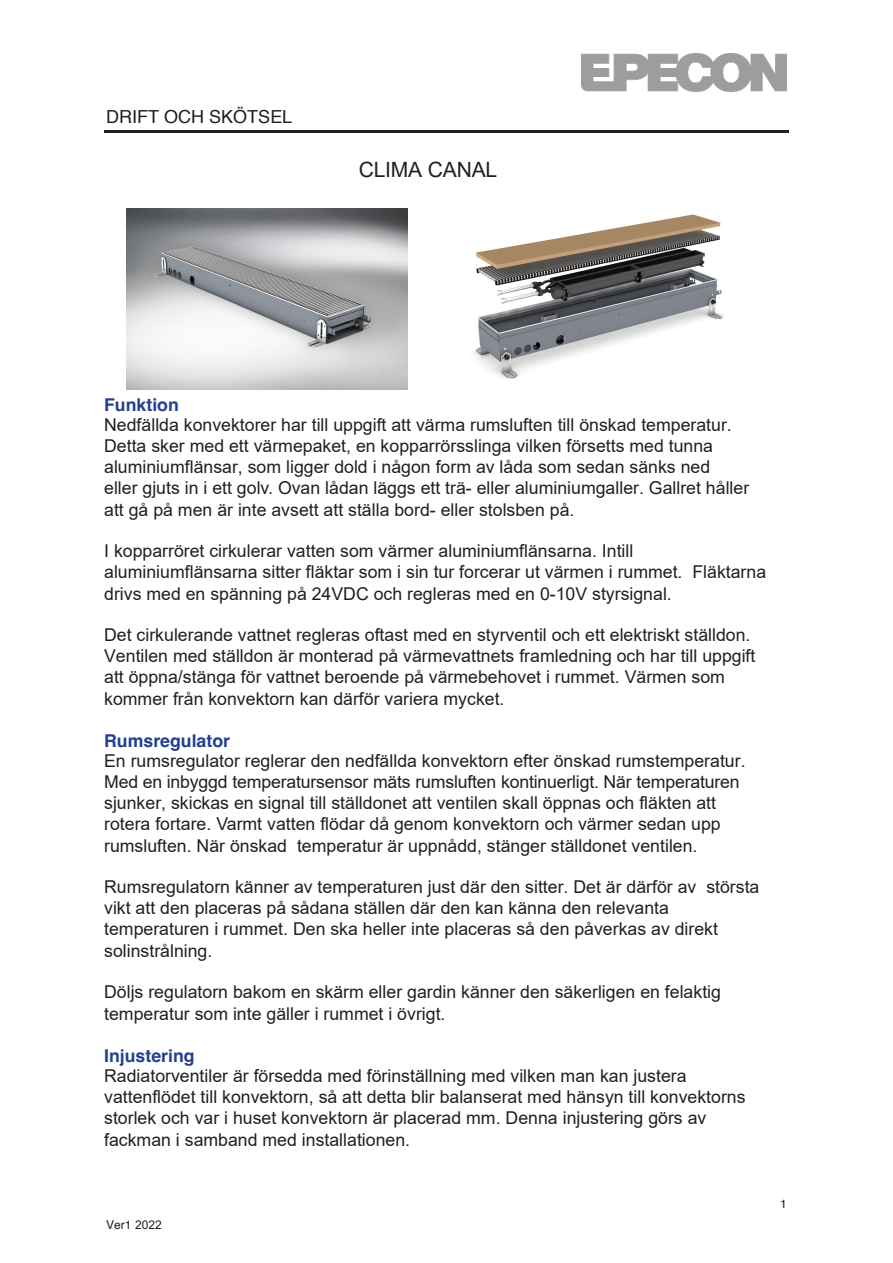
<style>
.page{position:relative;width:893px;height:1263px;background:#fff}
.page>*{position:absolute;margin:0;border:0;box-sizing:border-box;transform-origin:0 0}
.t1{font:21px "Arial";letter-spacing:-.01em;color:#231f20}
.t2{font:18px "Helvetica";color:#231f20}
.t3{font:17.7px/21px "Arial";color:#231f20}
.t4{font:12px "Helvetica";color:#231f20}
.s1{font-family:"Helvetica";font-weight:700;color:#253f8e}
.s2{font-family:"Arial"}
</style>
<div class="page">
<img style="left:581px;top:53px;width:206px;height:38px">
<hr style="left:104px;top:130px;width:685px;height:2px;background:#231f20">
<img style="left:127px;top:209px;width:281px;height:181px">
<img style="left:474px;top:214px;width:249px;height:165px">
<p class="t2" style="left:106px;top:103px;width:187px">DRIFT OCH SKÖTSEL</p>
<p class="t1" style="left:359px;top:155px;width:140px">CLIMA CANAL</p>
<p class="t3" style="left:104px;top:394px;width:647px"><span class="s1">Funktion<br></span>Nedfällda konvektorer har till uppgift att värma rumsluften till önskad temperatur.<br>Detta sker med ett värmepaket, en kopparrörsslinga vilken försetts med tunna aluminiumflänsar, som ligger dold i någon form av låda som sedan sänks ned<br>eller gjuts in i ett golv. Ovan lådan läggs ett trä- eller aluminiumgaller. Gallret håller att gå på men är inte avsett att ställa bord- eller stolsben på.</p>
<p class="t3" style="left:104px;top:540px;width:663px">I kopparröret cirkulerar vatten som värmer aluminiumflänsarna. Intill aluminiumflänsarna sitter fläktar som i sin tur forcerar ut värmen i rummet. Fläktarna drivs med en spänning på 24VDC och regleras med en 0-10V styrsignal.</p>
<p class="t3" style="left:104px;top:624px;width:653px">Det cirkulerande vattnet regleras oftast med en styrventil och ett elektriskt ställdon.<br>Ventilen med ställdon är monterad på värmevattnets framledning och har till uppgift att öppna/stänga för vattnet beroende på värmebehovet i rummet. Värmen som kommer från konvektorn kan därför variera mycket.</p>
<p class="t3" style="left:104px;top:730px;width:643px"><span class="s1">Rumsregulator<br></span>En rumsregulator reglerar den nedfällda konvektorn efter önskad rumstemperatur.<br>Med en inbyggd temperatursensor mäts rumsluften kontinuerligt. När temperaturen sjunker, skickas en signal till ställdonet att ventilen skall öppnas och fläkten att rotera fortare. Varmt vatten flödar då genom konvektorn och värmer sedan upp rumsluften. När önskad temperatur är uppnådd, stänger ställdonet ventilen.</p>
<p class="t3" style="left:104px;top:876px;width:657px">Rumsregulatorn känner av temperaturen just där den sitter. Det är därför av största vikt att den placeras på sådana ställen där den kan känna den relevanta temperaturen i rummet. Den ska heller inte placeras så den påverkas av direkt solinstrålning.</p>
<p class="t3" style="left:104px;top:981px;width:618px;line-height:21.8px">Döljs regulatorn bakom en skärm eller gardin känner den säkerligen en felaktig temperatur som inte gäller i rummet i övrigt.</p>
<p class="t3" style="left:104px;top:1045px;width:643px"><span class="s1">Injustering<br></span>Radiatorventiler är försedda med förinställning med vilken man kan justera vattenflödet till konvektorn, så att detta blir balanserat med hänsyn till konvektorns storlek och var i huset konvektorn är placerad mm. Denna injustering görs av fackman i samband med installationen.</p>
<p class="t4" style="left:106px;top:1215px;width:57px">Ver1 <span class="s2">2022</span></p>
<p class="t4" style="left:780px;top:1194px;width:8px">1</p>
</div>
